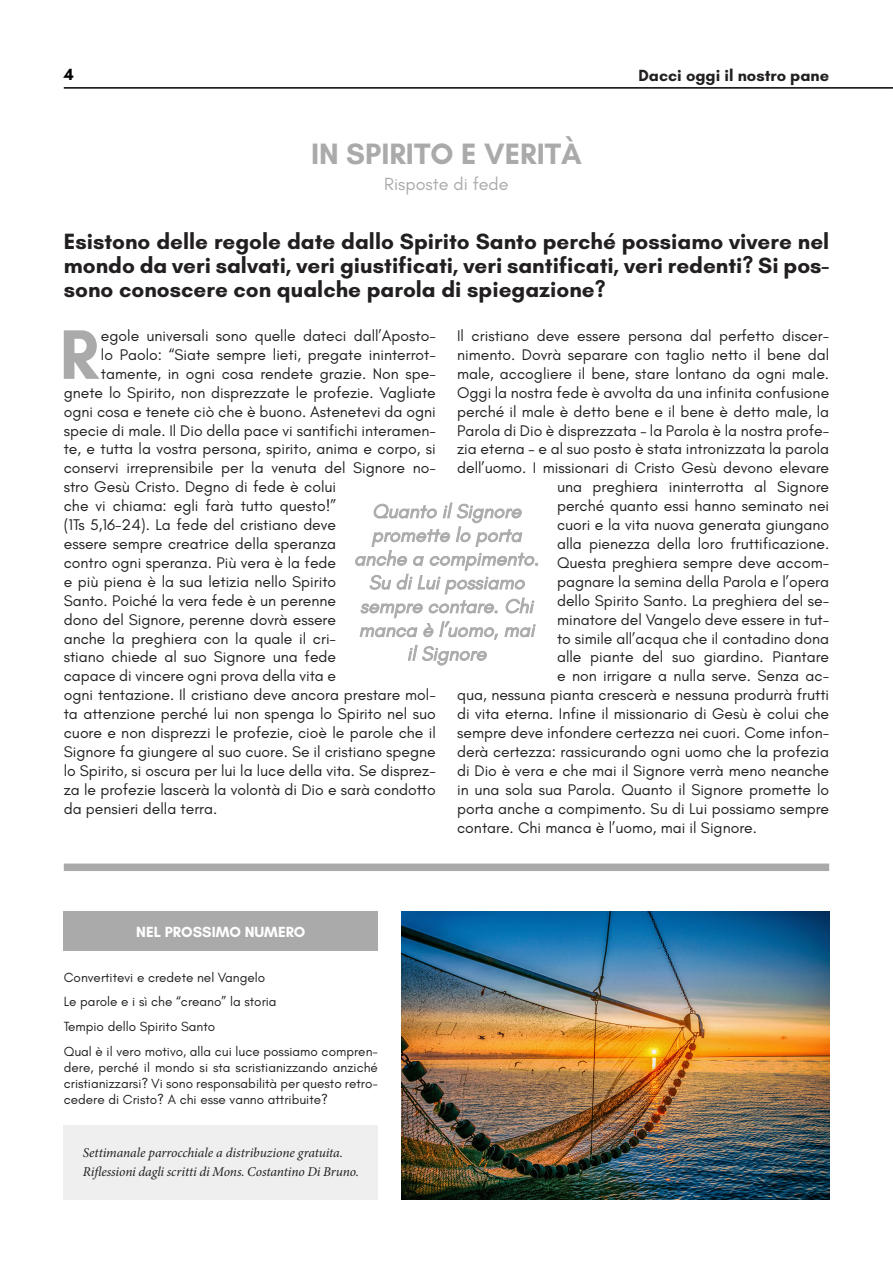
<style>
.page{position:relative;width:893px;height:1263px;background:#fff}
.page>*{position:absolute;margin:0;border:0;box-sizing:border-box;transform-origin:0 0}
.t1{font:700 71.4px "Glacial Indifference";color:#aaa}
.t2{font:700 30px "Glacial Indifference";color:#aaa}
.t3{font:700 22.5px/24px "Glacial Indifference";color:#221f20;text-align:justify}
.t4{font:italic 19.8px/23.7px "Glacial Indifference";color:#aaa;text-align:center}
.t5{font:18px "Glacial Indifference";color:#aaa}
.t6{font:700 16.5px "Glacial Indifference";color:#221f20}
.t7{font:700 16.5px "Glacial Indifference";color:#000}
.t8{font:15.75px "Glacial Indifference";color:#221f20}
.t9{font:700 15px "Glacial Indifference";color:#fff}
.t10{font:13.5px/24.8px "Glacial Indifference";color:#221f20}
.t11{font:italic 13.5px/19.2px "Minion Pro";letter-spacing:-.01em;color:#221f20}
</style>
<div class="page">
<hr style="left:64px;top:87px;width:829px;height:2px;background:#000">
<svg style="left:355px;top:502px;width:184px;height:164px"></svg>
<div style="left:64px;top:1125px;width:314px;height:74px;background:#efefef"></div>
<div style="left:64px;top:863px;width:765px;height:8px;background:#aaa"></div>
<div style="left:64px;top:911px;width:314px;height:39px;background:#aaa"></div>
<img style="left:401px;top:911px;width:428px;height:288px">
<p class="t7" style="left:64px;top:65px;width:11px">4</p>
<h2 class="t2" style="left:311px;top:135px;width:272px">IN SPIRITO E VERITÀ</h2>
<p class="t5" style="left:384px;top:173px;width:126px">Risposte di fede</p>
<p class="t6" style="left:638px;top:65px;width:192px">Dacci oggi il nostro pane</p>
<h3 class="t3" style="left:64px;top:229px;width:767px">Esistono delle regole date dallo Spirito Santo perché possiamo vivere nel mondo da veri salvati, veri giustificati, veri santificati, veri redenti? Si pos&shy;sono conoscere con qualche parola di spiegazione?</h3>
<h1 class="t1" style="left:59px;top:310px;width:41px">R</h1>
<p class="t8" style="left:101px;top:327px;width:336px">egole universali sono quelle dateci dall’Aposto-</p>
<p class="t8" style="left:457px;top:327px;width:374px">Il cristiano deve essere persona dal perfetto discer-</p>
<p class="t8" style="left:457px;top:346px;width:373px">nimento. Dovrà separare con taglio netto il bene dal</p>
<p class="t8" style="left:457px;top:365px;width:373px">male, accogliere il bene, stare lontano da ogni male.</p>
<p class="t8" style="left:457px;top:384px;width:374px">Oggi la nostra fede è avvolta da una infinita confusione</p>
<p class="t8" style="left:457px;top:403px;width:374px">perché il male è detto bene e il bene è detto male, la</p>
<p class="t8" style="left:457px;top:421px;width:374px">Parola di Dio è disprezzata – la Parola è la nostra profe-</p>
<p class="t8" style="left:457px;top:440px;width:374px">zia eterna – e al suo posto è stata intronizzata la parola</p>
<p class="t8" style="left:457px;top:459px;width:374px">dell’uomo. I missionari di Cristo Gesù devono elevare</p>
<p class="t8" style="left:557px;top:478px;width:274px">una preghiera ininterrotta al Signore</p>
<p class="t8" style="left:557px;top:497px;width:274px">perché quanto essi hanno seminato nei</p>
<p class="t8" style="left:557px;top:516px;width:274px">cuori e la vita nuova generata giungano</p>
<p class="t8" style="left:557px;top:535px;width:274px">alla pienezza della loro fruttificazione.</p>
<p class="t8" style="left:557px;top:554px;width:274px">Questa preghiera sempre deve accom-</p>
<p class="t8" style="left:557px;top:573px;width:274px">pagnare la semina della Parola e l’opera</p>
<p class="t8" style="left:557px;top:592px;width:274px">dello Spirito Santo. La preghiera del se-</p>
<p class="t8" style="left:557px;top:610px;width:274px">minatore del Vangelo deve essere in tut-</p>
<p class="t8" style="left:557px;top:629px;width:274px">to simile all’acqua che il contadino dona</p>
<p class="t8" style="left:557px;top:648px;width:274px">alle piante del suo giardino. Piantare</p>
<p class="t8" style="left:557px;top:667px;width:274px">e non irrigare a nulla serve. Senza ac-</p>
<p class="t8" style="left:457px;top:686px;width:374px">qua, nessuna pianta crescerà e nessuna produrrà frutti</p>
<p class="t8" style="left:457px;top:705px;width:374px">di vita eterna. Infine il missionario di Gesù è colui che</p>
<p class="t8" style="left:457px;top:724px;width:374px">sempre deve infondere certezza nei cuori. Come infon-</p>
<p class="t8" style="left:457px;top:743px;width:374px">derà certezza: rassicurando ogni uomo che la profezia</p>
<p class="t8" style="left:457px;top:762px;width:374px">di Dio è vera e che mai il Signore verrà meno neanche</p>
<p class="t8" style="left:457px;top:781px;width:374px">in una sola sua Parola. Quanto il Signore promette lo</p>
<p class="t8" style="left:457px;top:799px;width:374px">porta anche a compimento. Su di Lui possiamo sempre</p>
<p class="t8" style="left:457px;top:818px;width:301px">contare. Chi manca è l’uomo, mai il Signore.</p>
<p class="t8" style="left:101px;top:346px;width:336px">lo Paolo: “Siate sempre lieti, pregate ininterrot-</p>
<p class="t8" style="left:101px;top:365px;width:336px">tamente, in ogni cosa rendete grazie. Non spe-</p>
<p class="t8" style="left:64px;top:384px;width:374px">gnete lo Spirito, non disprezzate le profezie. Vagliate</p>
<p class="t8" style="left:64px;top:403px;width:374px">ogni cosa e tenete ciò che è buono. Astenetevi da ogni</p>
<p class="t8" style="left:64px;top:421px;width:374px">specie di male. Il Dio della pace vi santifichi interamen-</p>
<p class="t8" style="left:64px;top:440px;width:374px">te, e tutta la vostra persona, spirito, anima e corpo, si</p>
<p class="t8" style="left:64px;top:459px;width:374px">conservi irreprensibile per la venuta del Signore no-</p>
<p class="t8" style="left:64px;top:478px;width:274px">stro Gesù Cristo. Degno di fede è colui</p>
<p class="t8" style="left:64px;top:497px;width:274px">che vi chiama: egli farà tutto questo!”</p>
<p class="t8" style="left:64px;top:516px;width:274px">(1Ts 5,16-24). La fede del cristiano deve</p>
<p class="t8" style="left:64px;top:535px;width:274px">essere sempre creatrice della speranza</p>
<p class="t8" style="left:64px;top:554px;width:274px">contro ogni speranza. Più vera è la fede</p>
<p class="t8" style="left:64px;top:573px;width:274px">e più piena è la sua letizia nello Spirito</p>
<p class="t8" style="left:64px;top:592px;width:274px">Santo. Poiché la vera fede è un perenne</p>
<p class="t8" style="left:64px;top:610px;width:274px">dono del Signore, perenne dovrà essere</p>
<p class="t8" style="left:64px;top:629px;width:274px">anche la preghiera con la quale il cri-</p>
<p class="t8" style="left:64px;top:648px;width:274px">stiano chiede al suo Signore una fede</p>
<p class="t8" style="left:64px;top:667px;width:274px">capace di vincere ogni prova della vita e</p>
<p class="t8" style="left:64px;top:686px;width:374px">ogni tentazione. Il cristiano deve ancora prestare mol-</p>
<p class="t8" style="left:64px;top:705px;width:374px">ta attenzione perché lui non spenga lo Spirito nel suo</p>
<p class="t8" style="left:64px;top:724px;width:374px">cuore e non disprezzi le profezie, cioè le parole che il</p>
<p class="t8" style="left:64px;top:743px;width:373px">Signore fa giungere al suo cuore. Se il cristiano spegne</p>
<p class="t8" style="left:64px;top:762px;width:373px">lo Spirito, si oscura per lui la luce della vita. Se disprez-</p>
<p class="t8" style="left:64px;top:781px;width:374px">za le profezie lascerà la volontà di Dio e sarà condotto</p>
<p class="t8" style="left:64px;top:799px;width:155px">da pensieri della terra.</p>
<p class="t4" style="left:354px;top:500px;width:187px">Quanto il Signore promette lo porta anche a compimento.<br>Su di Lui possiamo sempre contare. Chi manca è l’uomo, mai il Signore</p>
<p class="t9" style="left:136px;top:922px;width:171px">NEL PROSSIMO NUMERO</p>
<p class="t10" style="left:64px;top:965px;width:316px">Convertitevi e credete nel Vangelo<br>Le parole e i sì che “creano” la storia<br>Tempio dello Spirito Santo<br>Qual è il vero motivo, alla cui luce possiamo compren-</p>
<p class="t10" style="left:64px;top:1060px;width:316px;line-height:16.2px;text-align:justify">dere, perché il mondo si sta scristianizzando anziché cristianizzarsi? Vi sono responsabilità per questo retro&shy;cedere di Cristo? A chi esse vanno attribuite?</p>
<p class="t11" style="left:83px;top:1143px;width:277px">Settimanale parrocchiale a distribuzione gratuita.<br>Riflessioni dagli scritti di Mons. Costantino Di Bruno.</p>
</div>
